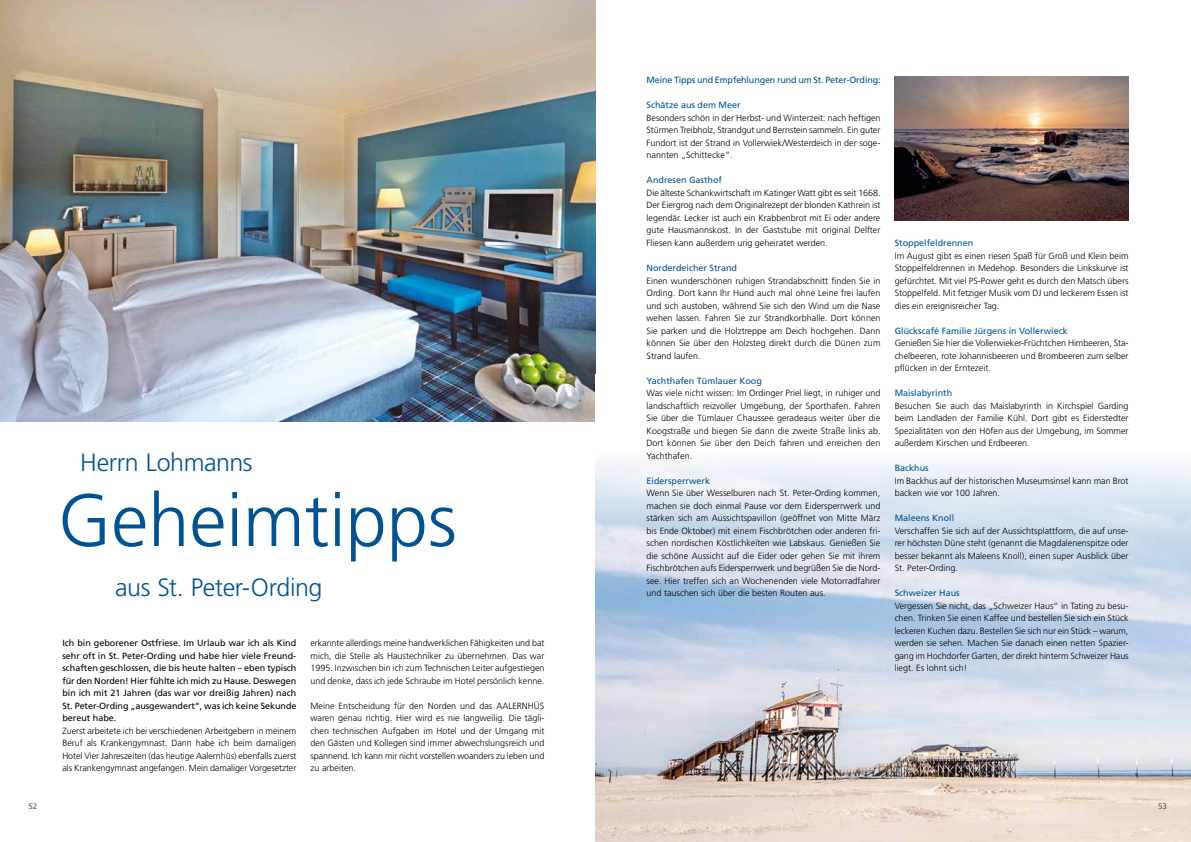
<style>
.page{position:relative;width:1191px;height:842px;background:#fff}
.page>*{position:absolute;margin:0;border:0;box-sizing:border-box;transform-origin:0 0}
.t1{font:300 74px "Frutiger";color:#005392}
.t2{font:300 25px "Frutiger";letter-spacing:-.015em;color:#005392}
.t3{font:300 9px/12.5px "Frutiger";color:#000;text-align:justify}
.t4{font:9px/12.5px "Frutiger";letter-spacing:-.005em;color:#000;text-align:justify}
.t5{font:9px "Frutiger";color:#005392}
.t6{font:8px "Frutiger";color:#565655}
</style>
<div class="page">
<img style="left:0;top:0;width:595px;height:421px">
<img style="left:595px;top:670px;width:596px;height:172px">
<svg style="left:595px;top:462px;width:596px;height:208px;background:#cddbed"></svg>
<img style="left:894px;top:76px;width:234px;height:145px">
<h2 class="t2" style="left:80px;top:449px;width:174px">Herrn Lohmanns</h2>
<h1 class="t1" style="left:58px;top:479px;width:400px">Geheimtipps</h1>
<h2 class="t2" style="left:115px;top:573px;width:209px">aus St. Peter-Ording</h2>
<p class="t4" style="left:62px;top:637px;width:235px">Ich bin geborener Ostfriese. Im Urlaub war ich als Kind sehr oft in St. Peter-Ording und habe hier viele Freund&shy;schaften geschlossen, die bis heute halten – eben typisch für den Norden! Hier fühlte ich mich zu Hause. Deswegen bin ich mit 21 Jahren (das war vor dreißig Jahren) nach St. Peter-Ording „ausgewandert“, was ich keine Sekunde bereut habe.</p>
<p class="t3" style="left:62px;top:724px;width:236px">Zuerst arbeitete ich bei verschiedenen Arbeitgebern in meinem Beruf als Krankengymnast. Dann habe ich beim damaligen Hotel Vier Jahreszeiten (das heutige Aalernhüs) ebenfalls zuerst als Krankengymnast angefangen. Mein damaliger Vorgesetzter</p>
<p class="t3" style="left:310px;top:637px;width:235px">erkannte allerdings meine handwerklichen Fähigkeiten und bat mich, die Stelle als Haustechniker zu übernehmen. Das war 1995. Inzwischen bin ich zum Technischen Leiter aufgestiegen und denke, dass ich jede Schraube im Hotel persönlich kenne.</p>
<p class="t3" style="left:310px;top:699px;width:235px">Meine Entscheidung für den Norden und das AALERNHÜS waren genau richtig. Hier wird es nie langweilig. Die tägli&shy;chen technischen Aufgaben im Hotel und der Umgang mit den Gästen und Kollegen sind immer abwechslungsreich und spannend. Ich kann mir nicht vorstellen woanders zu leben und zu arbeiten.</p>
<p class="t5" style="left:646px;top:75px;width:235px">Meine Tipps und Empfehlungen rund um St. Peter-Ording:</p>
<p class="t5" style="left:646px;top:100px;width:96px">Schätze aus dem Meer</p>
<p class="t3" style="left:646px;top:112px;width:235px">Besonders schön in der Herbst- und Winterzeit: nach heftigen Stürmen Treibholz, Strandgut und Bernstein sammeln. Ein guter Fundort ist der Strand in Vollerwiek/Westerdeich in der soge&shy;nannten „Schittecke“.</p>
<p class="t5" style="left:646px;top:175px;width:77px">Andresen Gasthof</p>
<p class="t3" style="left:646px;top:187px;width:235px">Die älteste Schankwirtschaft im Katinger Watt gibt es seit 1668.<br>Der Eiergrog nach dem Originalrezept der blonden Kathrein ist legendär. Lecker ist auch ein Krabbenbrot mit Ei oder andere gute Hausmannskost. In der Gaststube mit original Delfter Fliesen kann außerdem urig geheiratet werden.</p>
<p class="t5" style="left:646px;top:263px;width:92px">Norderdeicher Strand</p>
<p class="t3" style="left:646px;top:274px;width:235px">Einen wunderschönen ruhigen Strandabschnitt finden Sie in Ording. Dort kann Ihr Hund auch mal ohne Leine frei laufen und sich austoben, während Sie sich den Wind um die Nase wehen lassen. Fahren Sie zur Strandkorbhalle. Dort können Sie parken und die Holztreppe am Deich hochgehen. Dann können Sie über den Holzsteg direkt durch die Dünen zum Strand laufen.</p>
<p class="t5" style="left:646px;top:375px;width:117px">Yachthafen Tümlauer Koog</p>
<p class="t3" style="left:646px;top:387px;width:235px">Was viele nicht wissen: Im Ordinger Priel liegt, in ruhiger und landschaftlich reizvoller Umgebung, der Sporthafen. Fahren Sie über die Tümlauer Chaussee geradeaus weiter über die Koogstraße und biegen Sie dann die zweite Straße links ab.<br>Dort können Sie über den Deich fahren und erreichen den Yachthafen.</p>
<p class="t5" style="left:646px;top:475px;width:65px">Eidersperrwerk</p>
<p class="t3" style="left:646px;top:487px;width:235px">Wenn Sie über Wesselburen nach St. Peter-Ording kommen, machen sie doch einmal Pause vor dem Eidersperrwerk und stärken sich am Aussichtspavillon (geöffnet von Mitte März bis Ende Oktober) mit einem Fischbrötchen oder anderen fri&shy;schen nordischen Köstlichkeiten wie Labskaus. Genießen Sie die schöne Aussicht auf die Eider oder gehen Sie mit ihrem Fischbrötchen aufs Eidersperrwerk und begrüßen Sie die Nord&shy;see. Hier treffen sich an Wochenenden viele Motorradfahrer und tauschen sich über die besten Routen aus.</p>
<p class="t5" style="left:894px;top:238px;width:80px">Stoppelfeldrennen</p>
<p class="t3" style="left:894px;top:249px;width:235px">Im August gibt es einen riesen Spaß für Groß und Klein beim Stoppelfeldrennen in Medehop. Besonders die Linkskurve ist gefürchtet. Mit viel PS-Power geht es durch den Matsch übers Stoppelfeld. Mit fetziger Musik vom DJ und leckerem Essen ist dies ein ereignisreicher Tag.</p>
<p class="t5" style="left:894px;top:325px;width:175px">Glückscafé Familie Jürgens in Vollerwieck</p>
<p class="t3" style="left:894px;top:337px;width:235px">Genießen Sie hier die Vollerwieker-Früchtchen Himbeeren, Sta&shy;chelbeeren, rote Johannisbeeren und Brombeeren zum selber pflücken in der Erntezeit.</p>
<p class="t5" style="left:894px;top:388px;width:59px">Maislabyrinth</p>
<p class="t3" style="left:894px;top:399px;width:235px">Besuchen Sie auch das Maislabyrinth in Kirchspiel Garding beim Landladen der Familie Kühl. Dort gibt es Eiderstedter Spezialitäten von den Höfen aus der Umgebung, im Sommer außerdem Kirschen und Erdbeeren.</p>
<p class="t5" style="left:894px;top:463px;width:36px">Backhus</p>
<p class="t3" style="left:894px;top:474px;width:235px">Im Backhus auf der historischen Museumsinsel kann man Brot backen wie vor 100 Jahren.</p>
<p class="t5" style="left:894px;top:513px;width:61px">Maleens Knoll</p>
<p class="t3" style="left:894px;top:524px;width:235px">Verschaffen Sie sich auf der Aussichtsplattform, die auf unse&shy;rer höchsten Düne steht (genannt die Magdalenenspitze oder besser bekannt als Maleens Knoll), einen super Ausblick über St. Peter-Ording.</p>
<p class="t5" style="left:894px;top:588px;width:67px">Schweizer Haus</p>
<p class="t3" style="left:894px;top:599px;width:236px">Vergessen Sie nicht, das „Schweizer Haus“ in Tating zu besu&shy;chen. Trinken Sie einen Kaffee und bestellen Sie sich ein Stück leckeren Kuchen dazu. Bestellen Sie sich nur ein Stück – warum, werden sie sehen. Machen Sie danach einen netten Spazier&shy;gang im Hochdorfer Garten, der direkt hinterm Schweizer Haus liegt. Es lohnt sich!</p>
<p class="t6" style="left:28px;top:801px;width:10px">52</p>
<p class="t6" style="left:1153px;top:801px;width:10px">53</p>
<p class="t6" style="left:1158px;top:801px;width:10px">53</p>
</div>
